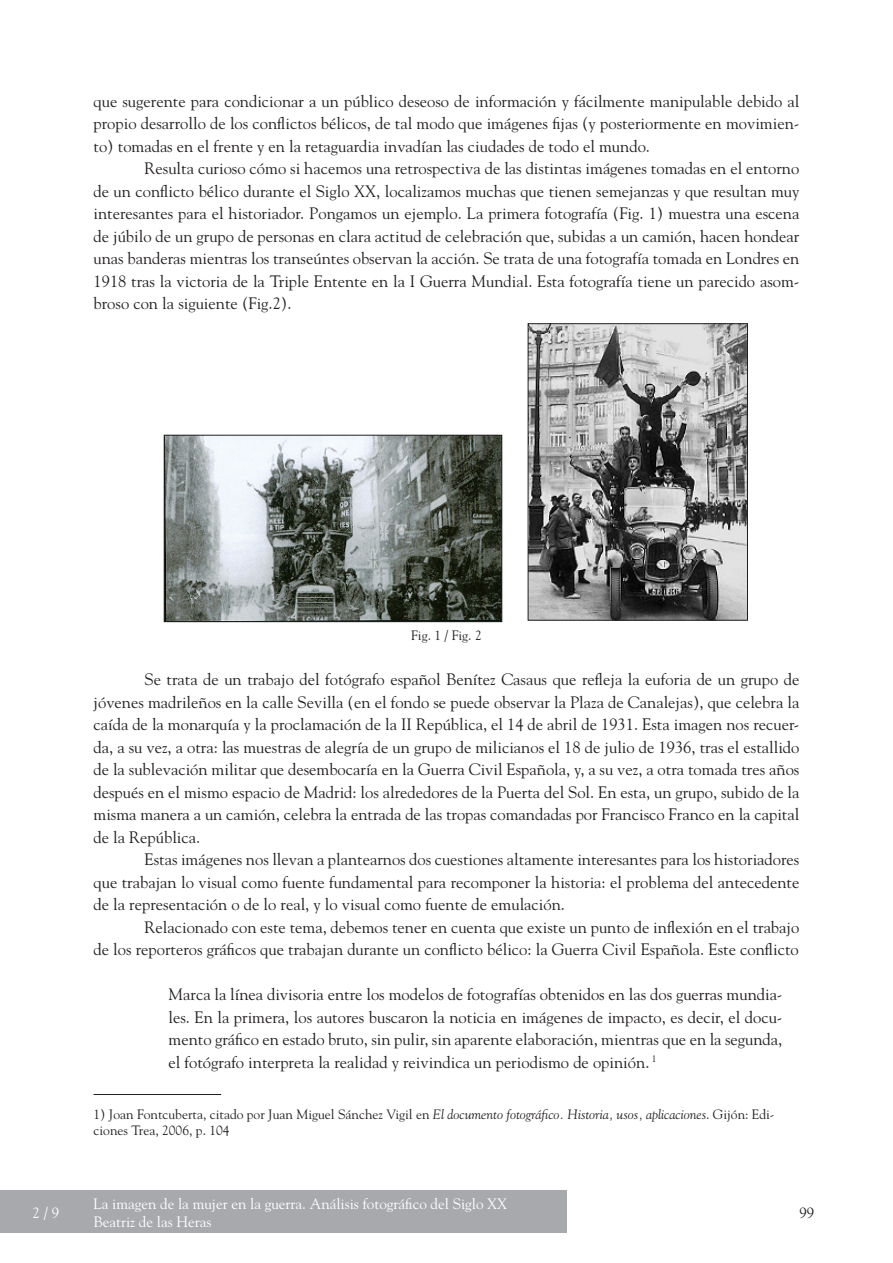
<style>
.page{position:relative;width:893px;height:1263px;background:#fff}
.page>*{position:absolute;margin:0;border:0;box-sizing:border-box;transform-origin:0 0}
.Base{font:16.5px/22.5px "Goudy";color:#231f20;text-align:justify}
.Enumeración{font:16.5px/22.5px "Goudy";color:#231f20;text-align:justify}
.Base-2{font:15px "Goudy";color:#fff}
.Base-3{font:15px "Goudy";color:#231f20}
.Nota_pié_de_página{font:13.5px/16.2px "Goudy";color:#231f20}
.Pie_de_foto{font:13.5px "Goudy";color:#231f20}
.s1{font-style:italic}
</style>
<div class="page">
<div style="left:0;top:1191px;width:567px;height:42px;background:#a8a9ad"></div>
<hr style="left:94px;top:1094px;width:127px;height:1px;background:#231f20">
<img style="left:530px;top:325px;width:216px;height:293px">
<div style="left:528px;top:323px;width:220px;height:297px;border:1px solid #231f20"></div>
<img style="left:166px;top:437px;width:334px;height:183px">
<div style="left:164px;top:435px;width:338px;height:187px;border:1px solid #231f20"></div>
<p class="Base" style="left:94px;top:89px;width:707px">que sugerente para condicionar a un público deseoso de información y fácilmente manipulable debido al propio desarrollo de los conflictos bélicos, de tal modo que imágenes fijas (y posteriormente en movimien&shy;to) tomadas en el frente y en la retaguardia invadían las ciudades de todo el mundo.</p>
<p class="Base" style="left:94px;top:157px;width:707px;text-indent:51px">Resulta curioso cómo si hacemos una retrospectiva de las distintas imágenes tomadas en el entorno de un conflicto bélico durante el Siglo XX, localizamos muchas que tienen semejanzas y que resultan muy interesantes para el historiador. Pongamos un ejemplo. La primera fotografía (Fig. 1) muestra una escena de júbilo de un grupo de personas en clara actitud de celebración que, subidas a un camión, hacen hondear unas banderas mientras los transeúntes observan la acción. Se trata de una fotografía tomada en Londres en 1918 tras la victoria de la Triple Entente en la I Guerra Mundial. Esta fotografía tiene un parecido asom&shy;broso con la siguiente (Fig.2).</p>
<p class="Pie_de_foto" style="left:411px;top:627px;width:72px">Fig. 1 / Fig. 2</p>
<p class="Base" style="left:94px;top:668px;width:707px;text-indent:51px">Se trata de un trabajo del fotógrafo español Benítez Casaus que refleja la euforia de un grupo de jóvenes madrileños en la calle Sevilla (en el fondo se puede observar la Plaza de Canalejas), que celebra la caída de la monarquía y la proclamación de la II República, el 14 de abril de 1931. Esta imagen nos recuer&shy;da, a su vez, a otra: las muestras de alegría de un grupo de milicianos el 18 de julio de 1936, tras el estallido de la sublevación militar que desembocaría en la Guerra Civil Española, y, a su vez, a otra tomada tres años después en el mismo espacio de Madrid: los alrededores de la Puerta del Sol. En esta, un grupo, subido de la misma manera a un camión, celebra la entrada de las tropas comandadas por Francisco Franco en la capital de la República.</p>
<p class="Base" style="left:94px;top:848px;width:707px;text-indent:51px">Estas imágenes nos llevan a plantearnos dos cuestiones altamente interesantes para los historiadores que trabajan lo visual como fuente fundamental para recomponer la historia: el problema del antecedente de la representación o de lo real, y lo visual como fuente de emulación.</p>
<p class="Base" style="left:94px;top:915px;width:707px;text-align:right">Relacionado con este tema, debemos tener en cuenta que existe un punto de inflexión en el trabajo<br>de los reporteros gráficos que trabajan durante un conflicto bélico: la Guerra Civil Española. Este conflicto</p>
<p class="Enumeración" style="left:169px;top:983px;width:615px">Marca la línea divisoria entre los modelos de fotografías obtenidos en las dos guerras mundia&shy;les. En la primera, los autores buscaron la noticia en imágenes de impacto, es decir, el docu&shy;mento gráfico en estado bruto, sin pulir, sin aparente elaboración, mientras que en la segunda, el fotógrafo interpreta la realidad y reivindica un periodismo de opinión. <sup>1</sup></p>
<p class="Nota_pié_de_página" style="left:94px;top:1106px;width:682px">1) Joan Fontcuberta, citado por Juan Miguel Sánchez Vigil en <span class="s1">El documento fotográfico. Historia, usos, aplicaciones</span>. Gijón: Edi&shy;ciones Trea, 2006, p. 104</p>
<p class="Base-2" style="left:94px;top:1194px;width:415px">La imagen de la mujer en la guerra. Análisis fotográfico del Siglo XX</p>
<p class="Base-2" style="left:94px;top:1212px;width:119px">Beatriz de las Heras</p>
<p class="Base-2" style="left:33px;top:1203px;width:28px">2 / 9</p>
<p class="Base-3" style="left:799px;top:1203px;width:16px">99</p>
</div>
